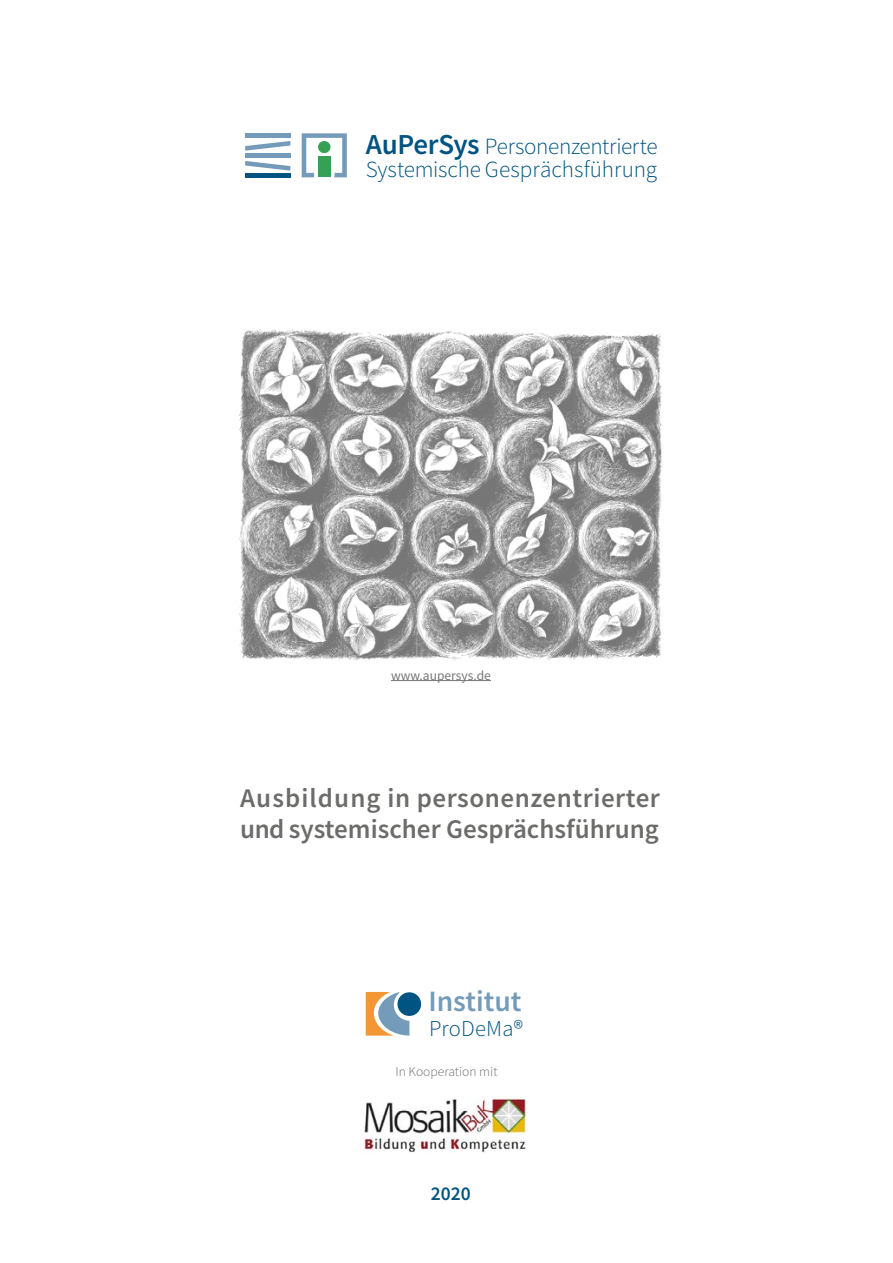
<style>
.page{position:relative;width:893px;height:1263px;background:#fff}
.page>*{position:absolute;margin:0;border:0;box-sizing:border-box;transform-origin:0 0}
.t1{font:600 29.55px "Source Sans Pro";color:#749bb9}
.t2{font:600 27px/31.5px "Source Sans Pro";color:#6c6d6b}
.t3{font:300 23.1px/23.1px "Source Sans Pro";letter-spacing:-.01em;color:#005481}
.t4{font:300 22.65px "Source Sans Pro";letter-spacing:.01em;color:#005481}
.t5{font:600 19.5px "Source Sans Pro";color:#005481}
.t6{font:300 13.5px "Source Sans Pro";color:#6c6d6b}
.t7{font:13.5px "Source Sans Pro";color:#777}
.s1{font-weight:600;font-size:28.95px}
</style>
<div class="page">
<img style="left:239px;top:329px;width:423px;height:332px">
<hr style="left:391px;top:680px;width:100px;height:1px;background:#777">
<div style="left:397px;top:992px;width:24px;height:24px;background:#005481;border-radius:50%"></div>
<svg style="left:366px;top:992px;width:43px;height:43px"></svg>
<img style="left:360px;top:1096px;width:169px;height:56px">
<svg style="left:302px;top:133px;width:45px;height:44px"></svg>
<div style="left:318px;top:156px;width:12px;height:21px;background:#36a155"></div>
<div style="left:318px;top:141px;width:12px;height:12px;background:#36a155;border-radius:50%"></div>
<svg style="left:245px;top:141px;width:45px;height:10px"></svg>
<div style="left:245px;top:133px;width:45px;height:5px;background:#749bb9"></div>
<div style="left:245px;top:153px;width:45px;height:5px;background:#749bb9"></div>
<svg style="left:245px;top:161px;width:45px;height:10px"></svg>
<hr style="left:245px;top:173px;width:45px;height:4px;background:#005481">
<p class="t3" style="left:366px;top:135px;width:293px"><span class="s1">AuPerSys</span> Personenzentrierte<br>Systemische Gesprächsführung</p>
<p class="t7" style="left:391px;top:666px;width:101px">www.aupersys.de</p>
<p class="t2" style="left:240px;top:782px;width:421px">Ausbildung in personenzentrierter und systemischer Gesprächsführung</p>
<p class="t1" style="left:428px;top:982px;width:95px">Institut</p>
<p class="t4" style="left:429px;top:1014px;width:95px">ProDeMa®</p>
<p class="t6" style="left:395px;top:1064px;width:104px">In Kooperation mit</p>
<p class="t5" style="left:431px;top:1181px;width:42px">2020</p>
</div>
